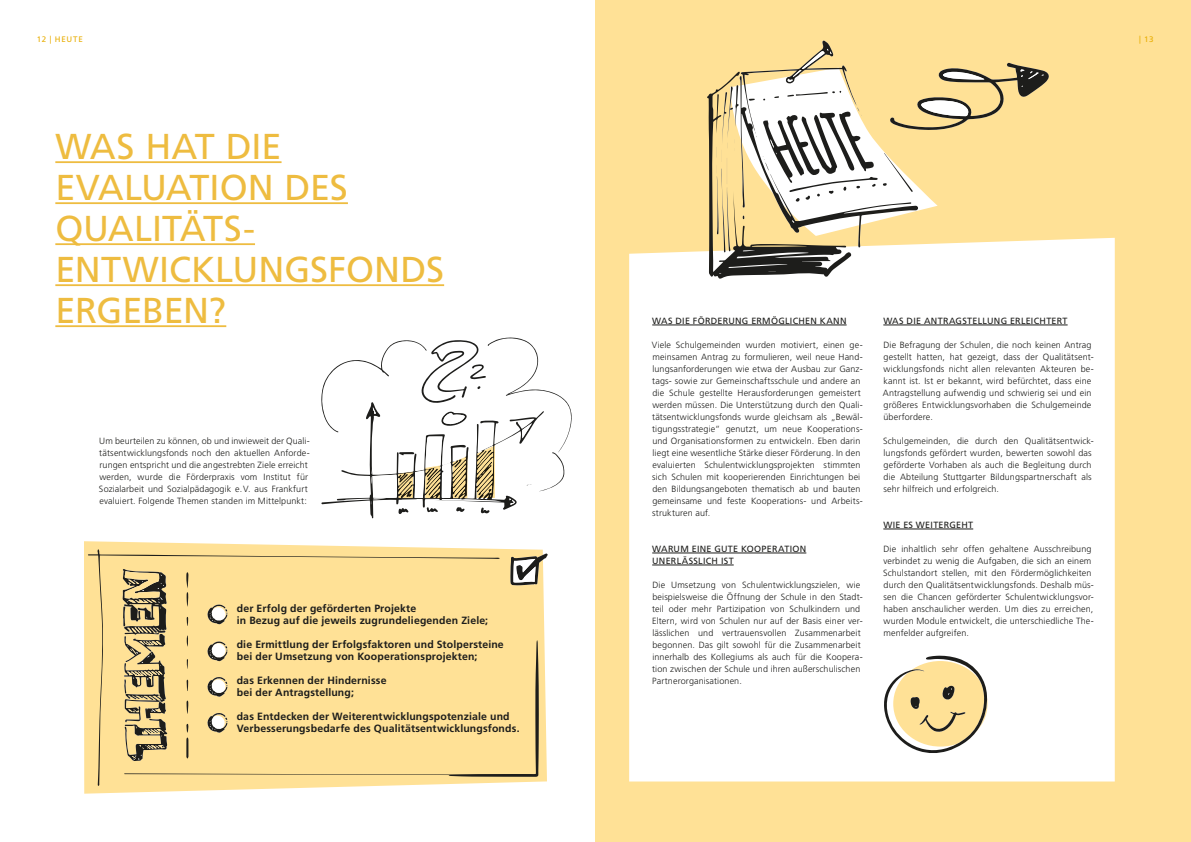
<style>
.page{position:relative;width:1191px;height:842px;background:#fff}
.page>*{position:absolute;margin:0;border:0;box-sizing:border-box;transform-origin:0 0}
.t1{font:36px/41px "Frutiger CE";letter-spacing:-.005em;color:#eebc40}
.t2{font:700 10.5px/12px "Frutiger CE";letter-spacing:.015em;color:#1d1d1b}
.t3{font:300 9px/12px "Frutiger CE";letter-spacing:.01em;color:#1d1d1b}
.t4{font:9px/12px "Frutiger CE";letter-spacing:.03em;color:#1d1d1b}
.t5{font:8px "Frutiger CE";letter-spacing:.085em;color:#e8ad00}
</style>
<div class="page">
<div style="left:595px;top:0;width:596px;height:842px;background:#ffe196"></div>
<hr style="left:55px;top:325px;width:171px;height:2px;background:#eebc40">
<hr style="left:55px;top:284px;width:389px;height:2px;background:#eebc40">
<hr style="left:55px;top:243px;width:200px;height:2px;background:#eebc40">
<hr style="left:55px;top:202px;width:293px;height:2px;background:#eebc40">
<hr style="left:55px;top:161px;width:226px;height:2px;background:#eebc40">
<div style="left:629px;top:238px;width:485px;height:543px;background:#fff"></div>
<hr style="left:652px;top:325px;width:194px;height:1px;background:#1d1d1b">
<hr style="left:883px;top:325px;width:184px;height:1px;background:#1d1d1b">
<svg style="left:321px;top:337px;width:251px;height:181px"></svg>
<svg style="left:84px;top:541px;width:463px;height:253px"></svg>
<hr style="left:652px;top:553px;width:154px;height:1px;background:#1d1d1b">
<hr style="left:652px;top:565px;width:81px;height:1px;background:#1d1d1b">
<hr style="left:883px;top:529px;width:90px;height:1px;background:#1d1d1b">
<svg style="left:883px;top:655px;width:104px;height:99px"></svg>
<svg style="left:706px;top:40px;width:343px;height:239px"></svg>
<div style="left:88px;top:549px;width:412px;height:237px;background:#ffe196"></div>
<svg style="left:123px;top:553px;width:424px;height:224px;background:#f2d791"></svg>
<p class="t5" style="left:37px;top:35px;width:47px">12 | HEUTE</p>
<p class="t5" style="left:1139px;top:35px;width:16px">| 13</p>
<h1 class="t1" style="left:55px;top:125px;width:390px">WAS HAT DIE<br>EVALUATION DES<br>QUALITÄTS-<br>ENTWICKLUNGSFONDS<br>ERGEBEN?</h1>
<p class="t3" style="left:99px;top:435px;width:212px">Um beurteilen zu können, ob und inwieweit der Quali&shy;tätsentwicklungsfonds noch den aktuellen nforde&shy;rungen entspricht und die angestrebten Ziele erreicht werden, wurde die Förderpraxis vom Institut für Sozialarbeit und Sozialpädagogik e.V. aus Frankfurt evaluiert. Folgende Themen standen im Mittelpunkt:</p>
<p class="t2" style="left:237px;top:602px;width:253px">der Erfolg der geförderten Projekte<br>in Bezug auf die jeweils zugrundeliegenden Ziele;</p>
<p class="t2" style="left:237px;top:638px;width:268px">die Ermittlung der Erfolgsfaktoren und Stolpersteine bei der Umsetzung von Kooperationsprojekten;</p>
<p class="t2" style="left:237px;top:674px;width:151px">das Erkennen der Hindernisse bei der Antragstellung;</p>
<p class="t2" style="left:237px;top:710px;width:284px">das Entdecken der Weiterentwicklungspotenziale und<br>Verbesserungsbedarfe des Qualitätsentwicklungsfonds.</p>
<p class="t4" style="left:652px;top:315px;width:196px">WAS DIE FÖRDERUNG ERMÖGLICHEN KANN</p>
<p class="t3" style="left:652px;top:339px;width:212px">Viele Schulgemeinden wurden motiviert, einen ge&shy;meinsamen ntrag zu formulieren, weil neue Hand&shy;lungsanforderungen wie etwa der usbau zur Ganz&shy;tags- sowie zur Gemeinschaftsschule und andere an die Schule gestellte Herausforderungen gemeistert werden müssen. Die Unterstützung durch den Quali&shy;tätsentwicklungsfonds wurde gleichsam als „Bewäl&shy;tigungsstrategie“ genutzt, um neue Kooperations&shy;und Organisationsformen zu entwickeln. Eben darin liegt eine wesentliche Stärke dieser Förderung. In den evaluierten Schulentwicklungsprojekten stimmten sich Schulen mit kooperierenden Einrichtungen bei den Bildungsangeboten thematisch ab und bauten gemeinsame und feste Kooperations- und rbeits&shy;strukturen auf.</p>
<p class="t4" style="left:652px;top:543px;width:156px">WARUM EINE GUTE KOOPERATION<br>UNERLÄSSLICH IST</p>
<p class="t3" style="left:652px;top:579px;width:212px">Die Umsetzung von Schulentwicklungszielen, wie beispielsweise die Öffnung der Schule in den Stadt&shy;teil oder mehr Partizipation von Schulkindern und Eltern, wird von Schulen nur auf der Basis einer ver&shy;lässlichen und vertrauensvollen Zusammenarbeit begonnen. Das gilt sowohl für die Zusammenarbeit innerhalb des Kollegiums als auch für die Koopera&shy;tion zwischen der Schule und ihren außerschulischen Partnerorganisationen.</p>
<p class="t4" style="left:883px;top:315px;width:186px">WAS DIE ANTRAGSTELLUNG ERLEICHTERT</p>
<p class="t3" style="left:883px;top:339px;width:209px">Die Befragung der Schulen, die noch keinen ntrag</p>
<p class="t3" style="left:883px;top:351px;width:212px">gestellt hatten, hat gezeigt, dass der Qualitätsent-</p>
<p class="t3" style="left:883px;top:363px;width:212px">wicklungsfonds nicht allen relevanten kteuren be-</p>
<p class="t3" style="left:883px;top:375px;width:209px">kannt ist. Ist er bekannt, wird befürchtet, dass eine</p>
<p class="t3" style="left:889px;top:387px;width:204px">ntragstellung aufwendig und schwierig sei und ein</p>
<p class="t3" style="left:883px;top:399px;width:209px">größeres Entwicklungsvorhaben die Schulgemeinde</p>
<p class="t3" style="left:883px;top:411px;width:51px">überfordere.</p>
<p class="t3" style="left:883px;top:435px;width:212px">Schulgemeinden, die durch den Qualitätsentwick&shy;lungsfonds gefördert wurden, bewerten sowohl das geförderte Vorhaben als auch die Begleitung durch die bteilung Stuttgarter Bildungspartnerschaft als sehr hilfreich und erfolgreich.</p>
<p class="t4" style="left:883px;top:519px;width:91px">WIE ES WEITERGEHT</p>
<p class="t3" style="left:883px;top:543px;width:212px">Die inhaltlich sehr offen gehaltene usschreibung verbindet zu wenig die ufgaben, die sich an einem Schulstandort stellen, mit den Fördermöglichkeiten durch den Qualitätsentwicklungsfonds. Deshalb müs&shy;sen die Chancen geförderter Schulentwicklungsvor&shy;haben anschaulicher werden. Um dies zu erreichen, wurden Module entwickelt, die unterschiedliche The&shy;menfelder aufgreifen.</p>
</div>
